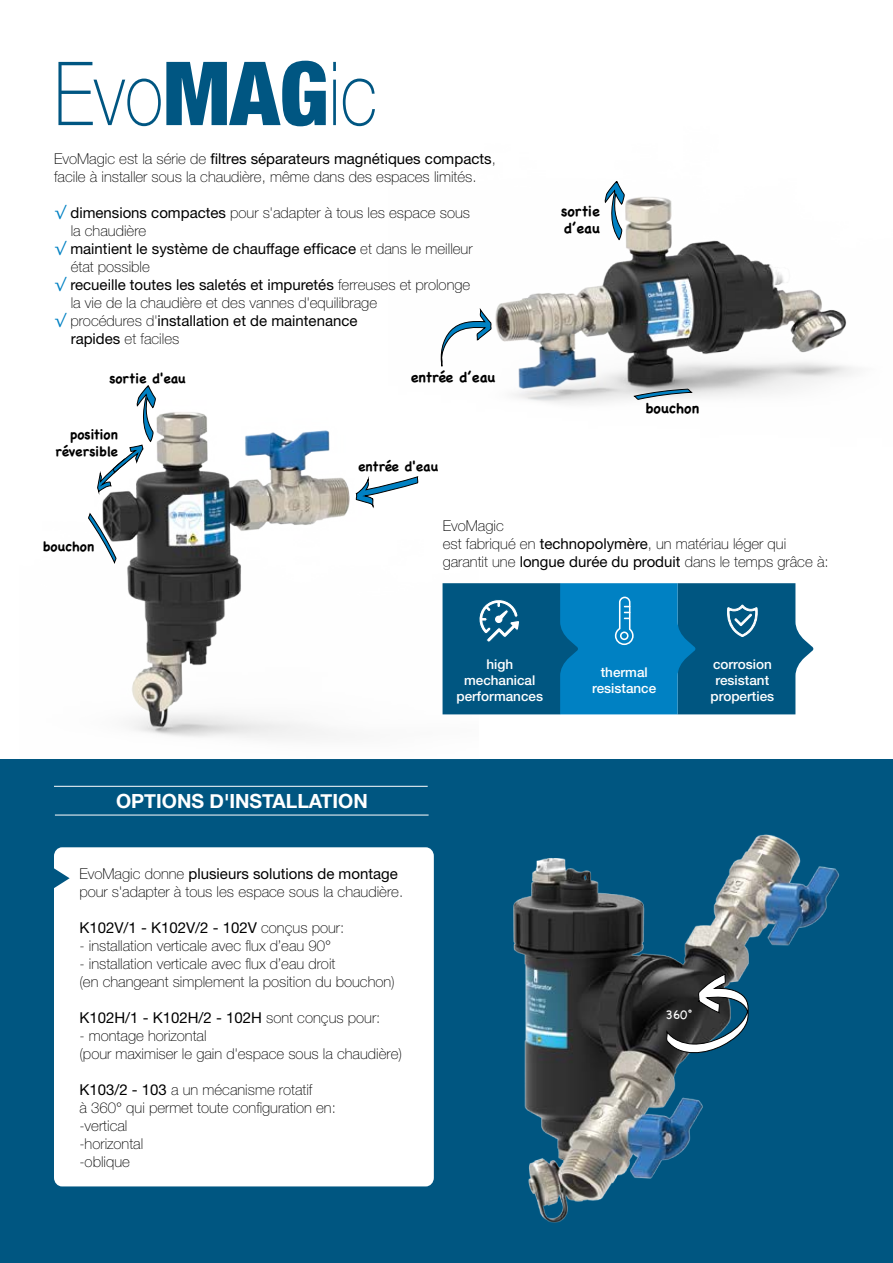
<style>
.page{position:relative;width:893px;height:1263px;background:#fff}
.page>*{position:absolute;margin:0;border:0;box-sizing:border-box;transform-origin:0 0}
.t1{font:100 88.5px "Helvetica Neue";color:#005682;scale:.8 1}
.t2{font:700 19.5px "Helvetica Neue";color:#fff}
.t3{font:100 15px/18px "Helvetica Neue";color:#000}
.t4{font:15px "Helvetica Neue";color:#000}
.t5{font:700 14.1px/17px "Chalkboard";color:#000}
.t6{font:500 13.5px/16.2px "Helvetica Neue";color:#fff;text-align:center}
.t7{font:700 13.5px/16.2px "Chalkboard";color:#000;text-align:right}
.t8{font:12.9px "Chalkboard";color:#fff}
.s1{font-weight:900;font-stretch:condensed}
.s2{font-weight:400}
.s3{font-family:"Verdana";font-weight:400;color:#0081c3}
.s4{font-family:"Verdana";color:#0081c3}
.s5{font-weight:100}
</style>
<div class="page">
<div style="left:0;top:759px;width:893px;height:504px;background:#005681"></div>
<div style="left:54px;top:847px;width:293px;height:339px;background:#fff"></div>
<img style="left:479px;top:197px;width:375px;height:207px">
<svg style="left:605px;top:181px;width:20px;height:59px"></svg>
<svg style="left:634px;top:388px;width:66px;height:12px"></svg>
<img style="left:89px;top:412px;width:389px;height:326px">
<svg style="left:355px;top:309px;width:184px;height:199px"></svg>
<svg style="left:88px;top:513px;width:29px;height:57px"></svg>
<svg style="left:89px;top:385px;width:67px;height:121px"></svg>
<svg style="left:443px;top:583px;width:371px;height:131px;background:#0f6d9d"></svg>
<img style="left:347px;top:785px;width:493px;height:438px">
<svg style="left:666px;top:964px;width:83px;height:94px"></svg>
<hr style="left:55px;top:815px;width:374px;height:1px;background:#fff">
<hr style="left:54px;top:786px;width:374px;height:1px;background:#fff">
<h1 class="t1" style="left:54px;top:44px;width:406px">Evo<span class="s1">MAG</span>ic</h1>
<p class="t3" style="left:54px;top:150px;width:443px">EvoMagic est la série de <span class="s2">filtres séparateurs magnétiques compacts</span>, facile à installer sous la chaudière, même dans des espaces limités.</p>
<p class="t3" style="left:54px;top:204px;width:418px"><span class="s3">√</span> <span class="s2">dimensions compactes</span> pour s'adapter à tous les espace sous</p>
<p class="t3" style="left:71px;top:222px;width:77px">la chaudière</p>
<p class="t4" style="left:54px;top:240px;width:420px"><span class="s4">√</span> maintient le système de chauffage efficace <span class="s5">et dans le meilleur</span></p>
<p class="t3" style="left:71px;top:258px;width:81px">état possible</p>
<p class="t4" style="left:54px;top:276px;width:418px"><span class="s4">√</span> recueille toutes les saletés et impuretés <span class="s5">ferreuses et prolonge</span></p>
<p class="t3" style="left:71px;top:294px;width:308px">la vie de la chaudière et des vannes d'equilibrage</p>
<p class="t4" style="left:54px;top:312px;width:305px"><span class="s4">√</span> <span class="s5">procédures d'</span>installation et de maintenance</p>
<p class="t3" style="left:71px;top:330px;width:110px"><span class="s2">rapides</span> et faciles</p>
<p class="t7" style="left:109px;top:371px;width:78px">sortie d'eau</p>
<p class="t7" style="left:56px;top:427px;width:64px">position réversible</p>
<p class="t5" style="left:411px;top:368px;width:86px">entrée d’eau</p>
<p class="t7" style="left:358px;top:458px;width:81px">entrée d'eau</p>
<p class="t5" style="left:561px;top:202px;width:40px">sortie d’eau</p>
<p class="t5" style="left:645px;top:400px;width:55px">bouchon</p>
<p class="t7" style="left:43px;top:538px;width:53px">bouchon</p>
<h2 class="t2" style="left:116px;top:789px;width:253px">OPTIONS D'INSTALLATION</h2>
<p class="t3" style="left:79px;top:865px;width:325px">EvoMagic donne <span class="s2">plusieurs solutions de montage </span>pour s'adapter à tous les espace sous la chaudière.</p>
<p class="t4" style="left:79px;top:919px;width:266px">K102V/1 - K102V/2 - 102V <span class="s5">conçus pour:</span></p>
<p class="t3" style="left:79px;top:937px;width:253px">- installation verticale avec flux d’eau 90°</p>
<p class="t3" style="left:79px;top:955px;width:317px">- installation verticale avec flux d’eau droit<br>(en changeant simplement la position du bouchon)</p>
<p class="t4" style="left:79px;top:1009px;width:302px">K102H/1 - K102H/2 - 102H <span class="s5">sont conçus pour:</span></p>
<p class="t3" style="left:79px;top:1027px;width:324px">- montage horizontal<br>(pour maximiser le gain d'espace sous la chaudière)</p>
<p class="t3" style="left:79px;top:1081px;width:258px"><span class="s2">K103/2 - 103</span> a un mécanisme rotatif<br>à 360° qui permet toute configuration en: -vertical<br>-horizontal<br>-oblique</p>
<p class="t3" style="left:443px;top:516px;width:388px">EvoMagic<br>est fabriqué en <span class="s2">technopolymère</span>, un matériau léger qui garantit une <span class="s2">longue durée du produit</span> dans le temps grâce à:</p>
<p class="t6" style="left:456px;top:656px;width:88px">high mechanical performances</p>
<p class="t6" style="left:592px;top:663px;width:66px">thermal resistance</p>
<p class="t6" style="left:711px;top:656px;width:65px">corrosion resistant properties</p>
<p class="t8" style="left:665px;top:1007px;width:29px">360°</p>
</div>
